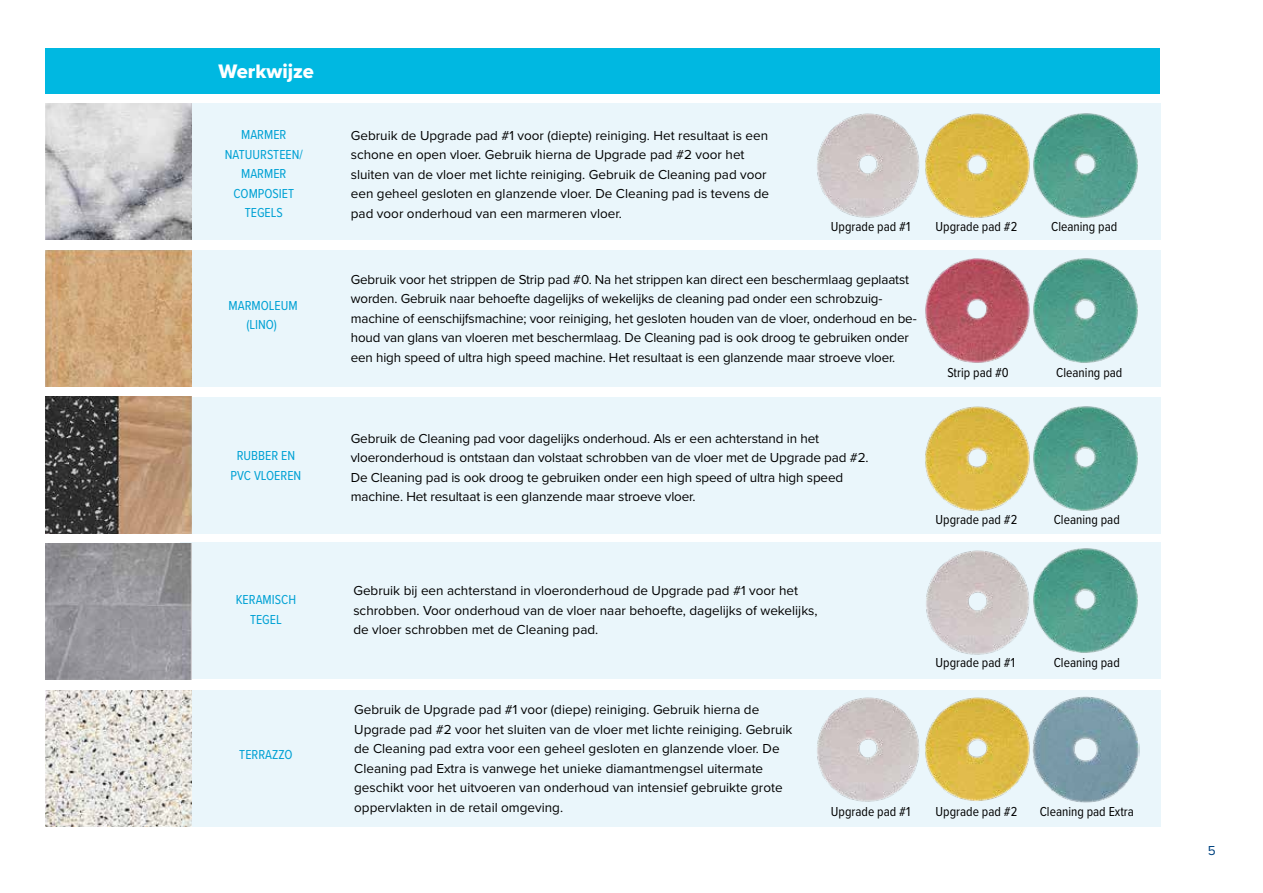
<style>
.page{position:relative;width:1263px;height:893px;background:#fff}
.page>*{position:absolute;margin:0;border:0;box-sizing:border-box;transform-origin:0 0}
.t1{font:20.25px "Proxima Nova Extrabld";color:#fff}
.t2{font:13.5px/19.5px "Proxima Nova";color:#000}
.t3{font:13.5px "Proxima Nova Cond";color:#000}
.t4{font:13.5px/19.5px "Proxima Nova Cond";color:#00a1d4;text-align:center}
.t5{font:13.5px "Proxima Nova";color:#004380}
</style>
<div class="page">
<div style="left:180px;top:690px;width:981px;height:136px;background:#eaf6fb"></div>
<img style="left:817px;top:696px;width:323px;height:107px">
<img style="left:45px;top:690px;width:146px;height:136px">
<div style="left:180px;top:103px;width:981px;height:137px;background:#eaf6fb"></div>
<img style="left:817px;top:113px;width:321px;height:105px">
<img style="left:45px;top:103px;width:146px;height:137px">
<div style="left:180px;top:397px;width:981px;height:136px;background:#eaf6fb"></div>
<img style="left:925px;top:406px;width:213px;height:105px">
<img style="left:45px;top:397px;width:146px;height:136px">
<div style="left:180px;top:543px;width:981px;height:136px;background:#eaf6fb"></div>
<img style="left:926px;top:548px;width:212px;height:107px">
<img style="left:45px;top:543px;width:146px;height:137px">
<div style="left:180px;top:250px;width:981px;height:137px;background:#eaf6fb"></div>
<img style="left:925px;top:258px;width:213px;height:105px">
<img style="left:45px;top:250px;width:146px;height:136px">
<div style="left:46px;top:48px;width:1114px;height:46px;background:#00b8e1"></div>
<h1 class="t1" style="left:219px;top:56px;width:97px">Werkwijze</h1>
<p class="t4" style="left:225px;top:124px;width:80px">MARMER<br>NATUURSTEEN/<br>MARMER<br>COMPOSIET<br>TEGELS</p>
<p class="t4" style="left:229px;top:295px;width:71px">MARMOLEUM (LINO)</p>
<p class="t4" style="left:231px;top:445px;width:72px">RUBBER EN<br>PVC VLOEREN</p>
<p class="t4" style="left:236px;top:589px;width:62px">KERAMISCH<br>TEGEL</p>
<p class="t4" style="left:239px;top:744px;width:55px">TERRAZZO</p>
<p class="t2" style="left:351px;top:125px;width:420px">Gebruik de Upgrade pad #1 voor (diepte) reiniging. Het resultaat is een schone en open vloer. Gebruik hierna de Upgrade pad #2 voor het sluiten van de vloer met lichte reiniging. Gebruik de Cleaning pad voor een geheel gesloten en glanzende vloer. De Cleaning pad is tevens de pad voor onderhoud van een marmeren vloer.</p>
<p class="t3" style="left:831px;top:217px;width:81px">Upgrade pad #1</p>
<p class="t3" style="left:935px;top:217px;width:83px">Upgrade pad #2</p>
<p class="t3" style="left:1051px;top:217px;width:68px">Cleaning pad</p>
<p class="t2" style="left:351px;top:269px;width:567px">Gebruik voor het strippen de Strip pad #0. Na het strippen kan direct een beschermlaag geplaatst worden. Gebruik naar behoefte dagelijks of wekelijks de cleaning pad onder een schrobzuig&shy;machine of eenschijfsmachine; voor reiniging, het gesloten houden van de vloer, onderhoud en be&shy;houd van glans van vloeren met beschermlaag. De Cleaning pad is ook droog te gebruiken onder een high speed of ultra high speed machine. Het resultaat is een glanzende maar stroeve vloer.</p>
<p class="t3" style="left:947px;top:362px;width:63px">Strip pad #0</p>
<p class="t3" style="left:1056px;top:362px;width:68px">Cleaning pad</p>
<p class="t2" style="left:351px;top:428px;width:519px">Gebruik de Cleaning pad voor dagelijks onderhoud. Als er een achterstand in het vloeronderhoud is ontstaan dan volstaat schrobben van de vloer met de Upgrade pad #2.<br>De Cleaning pad is ook droog te gebruiken onder een high speed of ultra high speed machine. Het resultaat is een glanzende maar stroeve vloer.</p>
<p class="t3" style="left:935px;top:510px;width:83px">Upgrade pad #2</p>
<p class="t3" style="left:1054px;top:510px;width:68px">Cleaning pad</p>
<p class="t2" style="left:353px;top:580px;width:466px">Gebruik bij een achterstand in vloeronderhoud de Upgrade pad #1 voor het schrobben. Voor onderhoud van de vloer naar behoefte, dagelijks of wekelijks, de vloer schrobben met de Cleaning pad.</p>
<p class="t3" style="left:935px;top:653px;width:81px">Upgrade pad #1</p>
<p class="t3" style="left:1054px;top:653px;width:68px">Cleaning pad</p>
<p class="t2" style="left:354px;top:699px;width:440px">Gebruik de Upgrade pad #1 voor (diepe) reiniging. Gebruik hierna de Upgrade pad #2 voor het sluiten van de vloer met lichte reiniging. Gebruik de Cleaning pad extra voor een geheel gesloten en glanzende vloer. De Cleaning pad Extra is vanwege het unieke diamantmengsel uitermate geschikt voor het uitvoeren van onderhoud van intensief gebruikte grote oppervlakten in de retail omgeving.</p>
<p class="t3" style="left:831px;top:801px;width:81px">Upgrade pad #1</p>
<p class="t3" style="left:935px;top:801px;width:83px">Upgrade pad #2</p>
<p class="t3" style="left:1040px;top:801px;width:96px">Cleaning pad Extra</p>
<p class="t5" style="left:1208px;top:841px;width:9px">5</p>
</div>
